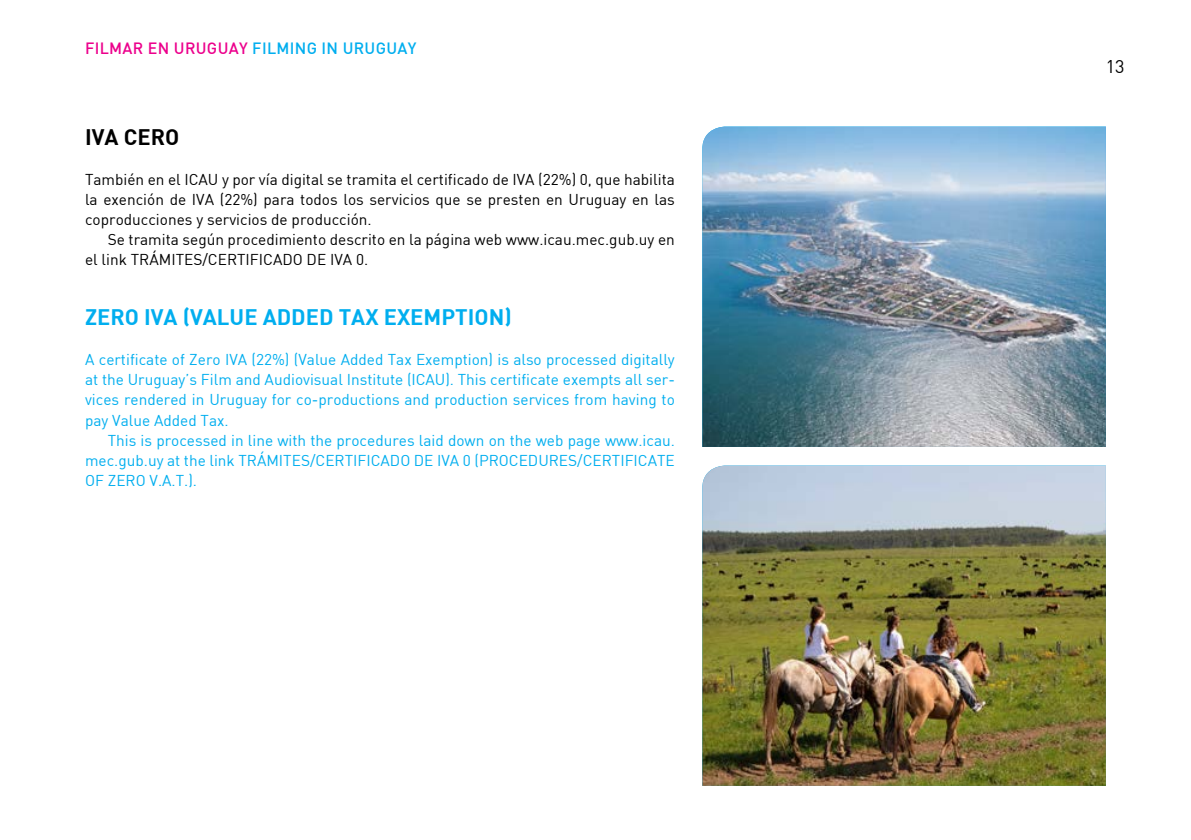
<style>
.page{position:relative;width:1191px;height:840px;background:#fff}
.page>*{position:absolute;margin:0;border:0;box-sizing:border-box;transform-origin:0 0}
.t1{font:700 22px "DIN";color:#00aeef}
.t2{font:700 22px "DIN";color:#000}
.t3{font:18px "DIN";color:#000}
.t4{font:500 16px "DIN";letter-spacing:.02em;color:#00aeef}
.t5{font:15.4px/20px "DIN";color:#00aeef;text-align:justify}
.t6{font:15.4px/20px "DIN";color:#000;text-align:justify}
.s1{color:#ec008c}
</style>
<div class="page">
<img style="left:702px;top:465px;width:404px;height:320px">
<img style="left:702px;top:126px;width:404px;height:320px">
<p class="t4" style="left:85px;top:38px;width:333px"><span class="s1">FILMAR EN URUGUAY</span> FILMING IN URUGUAY</p>
<h1 class="t2" style="left:85px;top:123px;width:96px">IVA CERO</h1>
<p class="t6" style="left:85px;top:169px;width:591px">También en el ICAU y por vía digital se tramita el certificado de IVA (22%) 0, que habilita la exención de IVA (22%) para todos los servicios que se presten en Uruguay en las coproducciones y servicios de producción.</p>
<p class="t6" style="left:85px;top:229px;width:591px;text-indent:23px">Se tramita según procedimiento descrito en la página web www.icau.mec.gub.uy en el link TRÁMITES/CERTIFICADO DE IVA 0.</p>
<h1 class="t1" style="left:85px;top:303px;width:428px">ZERO IVA (VALUE ADDED TAX EXEMPTION)</h1>
<p class="t5" style="left:85px;top:349px;width:591px">A certificate of Zero IVA (22%) (Value Added Tax Exemption) is also processed digitally at the Uruguay’s Film and Audiovisual Institute (ICAU). This certificate exempts all ser&shy;vices rendered in Uruguay for co-productions and production services from having to pay Value Added Tax.</p>
<p class="t5" style="left:85px;top:429px;width:591px;text-indent:23px">This is processed in line with the procedures laid down on the web page www.icau. mec.gub.uy at the link TRÁMITES/CERTIFICADO DE IVA 0 (PROCEDURES/CERTIFICATE OF ZERO V.A.T.).</p>
<p class="t3" style="left:1106px;top:55px;width:20px">13</p>
</div>
